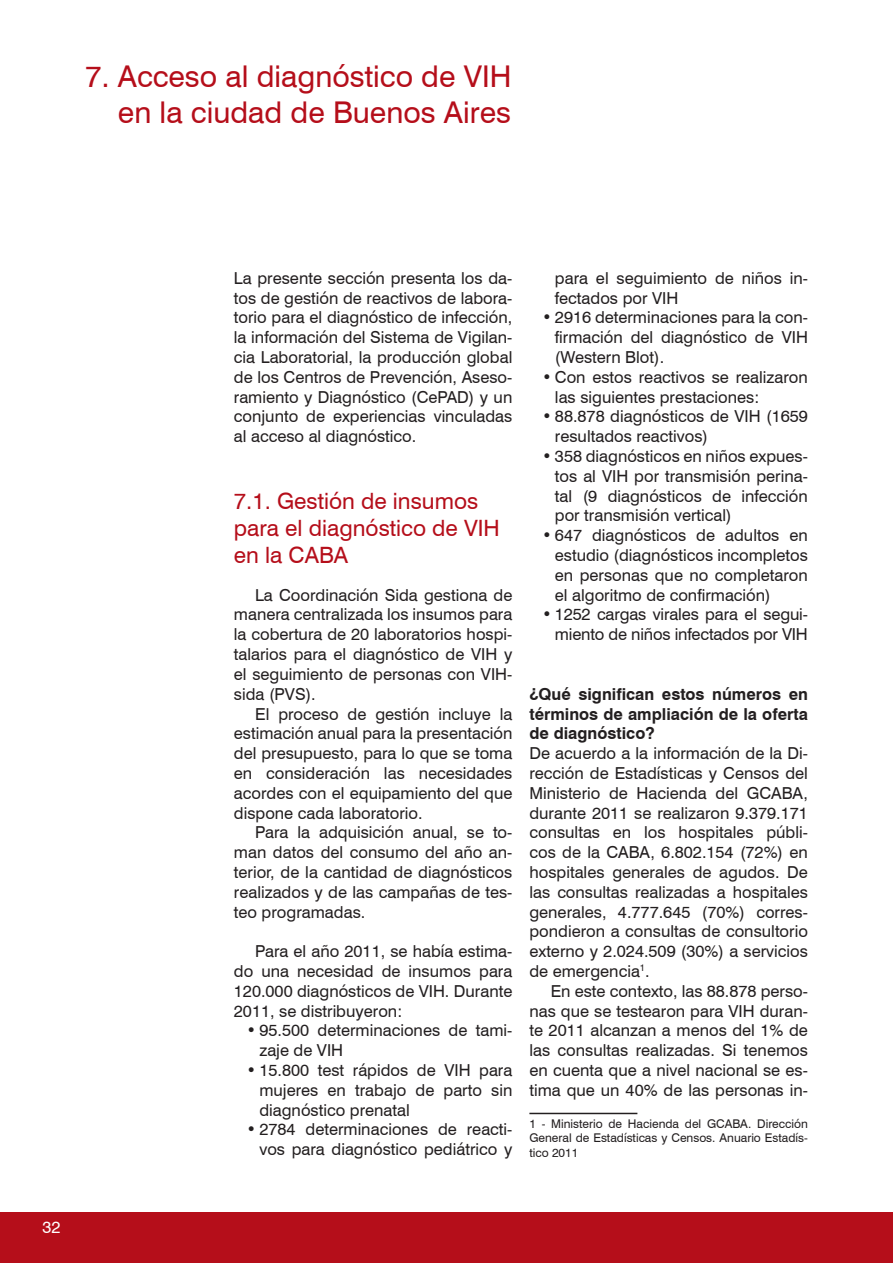
<style>
.page{position:relative;width:893px;height:1263px;background:#fff}
.page>*{position:absolute;margin:0;border:0;box-sizing:border-box;transform-origin:0 0}
.t1{font:30px/36px "Swiss 721 BT";color:#b50e1a;text-align:right}
.t2{font:22.5px/27px "Swiss 721 BT";color:#b50e1a}
.t3{font:16.5px/19.8px "Swiss 721 BT";color:#231f20;text-align:justify}
.t4{font:700 16.5px/19.8px "Swiss 721 BT";color:#231f20;text-align:justify}
.t5{font:16.5px "Swiss 721 BT";color:#fff}
.t6{font:12px/14.4px "Swiss 721 BT";color:#231f20;text-align:justify}
</style>
<div class="page">
<div style="left:0;top:1213px;width:893px;height:50px;background:#b50e1a"></div>
<hr style="left:529px;top:1113px;width:108px;height:1px;background:#231f20">
<h1 class="t1" style="left:85px;top:58px;width:428px">7. Acceso al diagnóstico de VIH en la ciudad de Buenos Aires</h1>
<p class="t5" style="left:43px;top:1217px;width:20px">32</p>
<p class="t3" style="left:234px;top:268px;width:280px">La presente sección presenta los da&shy;tos de gestión de reactivos de labora&shy;torio para el diagnóstico de infección, la información del Sistema de Vigilan&shy;cia Laboratorial, la producción global de los Centros de Prevención, Aseso&shy;ramiento y Diagnóstico (CePAD) y un conjunto de experiencias vinculadas al acceso al diagnóstico.</p>
<h2 class="t2" style="left:234px;top:487px;width:267px">7.1. Gestión de insumos para el diagnóstico de VIH en la CABA</h2>
<p class="t3" style="left:234px;top:585px;width:280px;text-indent:21px">La Coordinación Sida gestiona de manera centralizada los insumos para la cobertura de 20 laboratorios hospi&shy;talarios para el diagnóstico de VIH y el seguimiento de personas con VIH&shy;sida (PVS).</p>
<p class="t3" style="left:234px;top:704px;width:280px;text-indent:21px">El proceso de gestión incluye la estimación anual para la presentación del presupuesto, para lo que se toma en consideración las necesidades acordes con el equipamiento del que dispone cada laboratorio.</p>
<p class="t3" style="left:234px;top:822px;width:280px;text-indent:21px">Para la adquisición anual, se to&shy;man datos del consumo del año an&shy;terior, de la cantidad de diagnósticos realizados y de las campañas de tes&shy;teo programadas.</p>
<p class="t3" style="left:234px;top:941px;width:280px;text-indent:21px">Para el año 2011, se había estima&shy;do una necesidad de insumos para 120.000 diagnósticos de VIH. Durante 2011, se distribuyeron:</p>
<p class="t3" style="left:259px;top:1020px;width:254px;text-indent:-13px">• 95.500 determinaciones de tami&shy;zaje de VIH</p>
<p class="t3" style="left:259px;top:1060px;width:254px;text-indent:-13px">• 15.800 test rápidos de VIH para mujeres en trabajo de parto sin diagnóstico prenatal</p>
<p class="t3" style="left:247px;top:1119px;width:267px;text-align:right">• 2784 determinaciones de reacti&shy;vos para diagnóstico pediátrico y</p>
<p class="t3" style="left:555px;top:268px;width:254px">para el seguimiento de niños in&shy;fectados por VIH</p>
<p class="t3" style="left:555px;top:308px;width:254px;text-indent:-13px">• 2916 determinaciones para la con&shy;firmación del diagnóstico de VIH (Western Blot).</p>
<p class="t3" style="left:555px;top:367px;width:254px;text-indent:-13px">• Con estos reactivos se realizaron las siguientes prestaciones:</p>
<p class="t3" style="left:555px;top:407px;width:255px;text-indent:-13px">• 88.878 diagnósticos de VIH (1659 resultados reactivos)</p>
<p class="t3" style="left:555px;top:446px;width:254px;text-indent:-13px">• 358 diagnósticos en niños expues&shy;tos al VIH por transmisión perina&shy;tal (9 diagnósticos de infección por transmisión vertical)</p>
<p class="t3" style="left:555px;top:525px;width:254px;text-indent:-13px">• 647 diagnósticos de adultos en estudio (diagnósticos incompletos en personas que no completaron el algoritmo de confirmación)</p>
<p class="t3" style="left:542px;top:605px;width:267px;text-align:right">• 1252 cargas virales para el segui&shy;miento de niños infectados por VIH</p>
<p class="t4" style="left:529px;top:684px;width:280px">¿Qué significan estos números en términos de ampliación de la oferta de diagnóstico?</p>
<p class="t3" style="left:529px;top:743px;width:280px">De acuerdo a la información de la Di&shy;rección de Estadísticas y Censos del Ministerio de Hacienda del GCABA, durante 2011 se realizaron 9.379.171 consultas en los hospitales públi&shy;cos de la CABA, 6.802.154 (72%) en hospitales generales de agudos. De las consultas realizadas a hospitales generales, 4.777.645 (70%) corres&shy;pondieron a consultas de consultorio externo y 2.024.509 (30%) a servicios de emergencia<sup>1</sup>.</p>
<p class="t3" style="left:529px;top:981px;width:280px;text-indent:21px">En este contexto, las 88.878 perso&shy;nas que se testearon para VIH duran&shy;te 2011 alcanzan a menos del 1% de las consultas realizadas. Si tenemos en cuenta que a nivel nacional se es&shy;tima que un 40% de las personas in-</p>
<p class="t6" style="left:529px;top:1116px;width:280px">1 - Ministerio de Hacienda del GCABA. Dirección General de Estadísticas y Censos. Anuario Estadís&shy;tico 2011</p>
</div>
